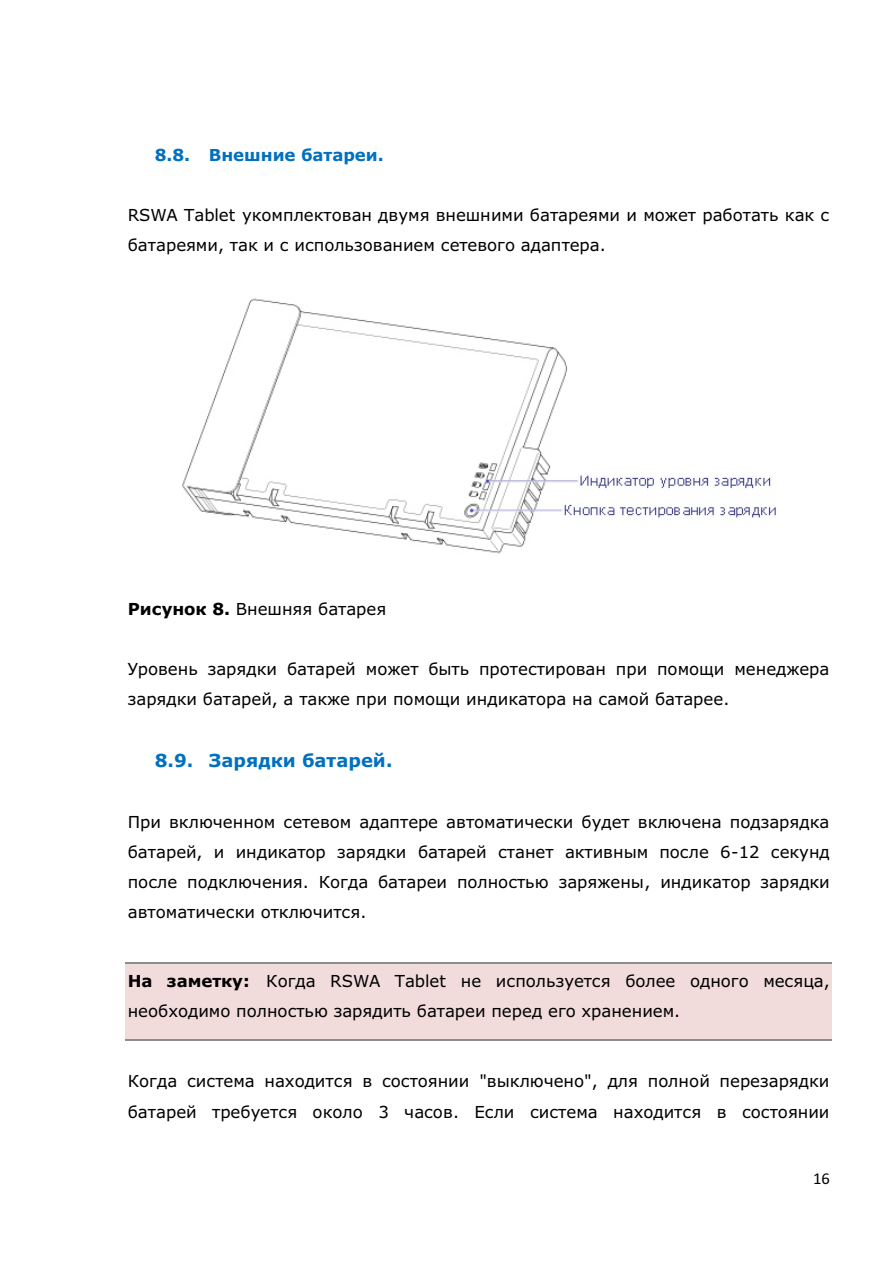
<style>
.page{position:relative;width:893px;height:1262px;background:#fff}
.page>*{position:absolute;margin:0;border:0;box-sizing:border-box;transform-origin:0 0}
.t1{font:700 18px "Verdana";color:#0070c0}
.t2{font:16.5px/30px "Verdana";color:#000}
.t3{font:700 16.5px "Verdana";color:#0070c0}
.t4{font:16.5px "Calibri";color:#000}
.s1{font-weight:700}
</style>
<div class="page">
<div style="left:125px;top:963px;width:707px;height:37px;background:#f2dbdb"></div>
<hr style="left:125px;top:962px;width:707px;height:1px;background:#8d8d8d">
<div style="left:125px;top:1000px;width:707px;height:40px;background:#f2dbdb"></div>
<hr style="left:125px;top:1040px;width:707px;height:1px;background:#8d8d8d">
<img style="left:182px;top:298px;width:594px;height:256px">
<p class="t3" style="left:155px;top:148px;width:231px">8.8. Внешние батареи.</p>
<p class="t2" style="left:128px;top:201px;width:703px">RSWA Tablet укомплектован двумя внешними батареями и может работать как с батареями, так и с использованием сетевого адаптера.</p>
<p class="t2" style="left:128px;top:595px;width:260px"><span class="s1">Рисунок 8.</span> Внешняя батарея</p>
<p class="t2" style="left:128px;top:655px;width:703px">Уровень зарядки батарей может быть протестирован при помощи менеджера зарядки батарей, а также при помощи индикатора на самой батарее.</p>
<p class="t1" style="left:155px;top:753px;width:239px">8.9. Зарядки батарей.</p>
<p class="t2" style="left:128px;top:808px;width:703px;text-align:justify">При включенном сетевом адаптере автоматически будет включена подзарядка батарей, и индикатор зарядки батарей станет активным после 6-12 секунд после подключения. Когда батареи полностью заряжены, индикатор зарядки автоматически отключится.</p>
<p class="t2" style="left:128px;top:967px;width:703px"><span class="s1">На заметку:</span> Когда RSWA Tablet не используется более одного месяца, необходимо полностью зарядить батареи перед его хранением.</p>
<p class="t2" style="left:128px;top:1067px;width:703px">Когда система находится в состоянии "выключено", для полной перезарядки батарей требуется около 3 часов. Если система находится в состоянии</p>
<p class="t4" style="left:813px;top:1171px;width:18px">16</p>
</div>
